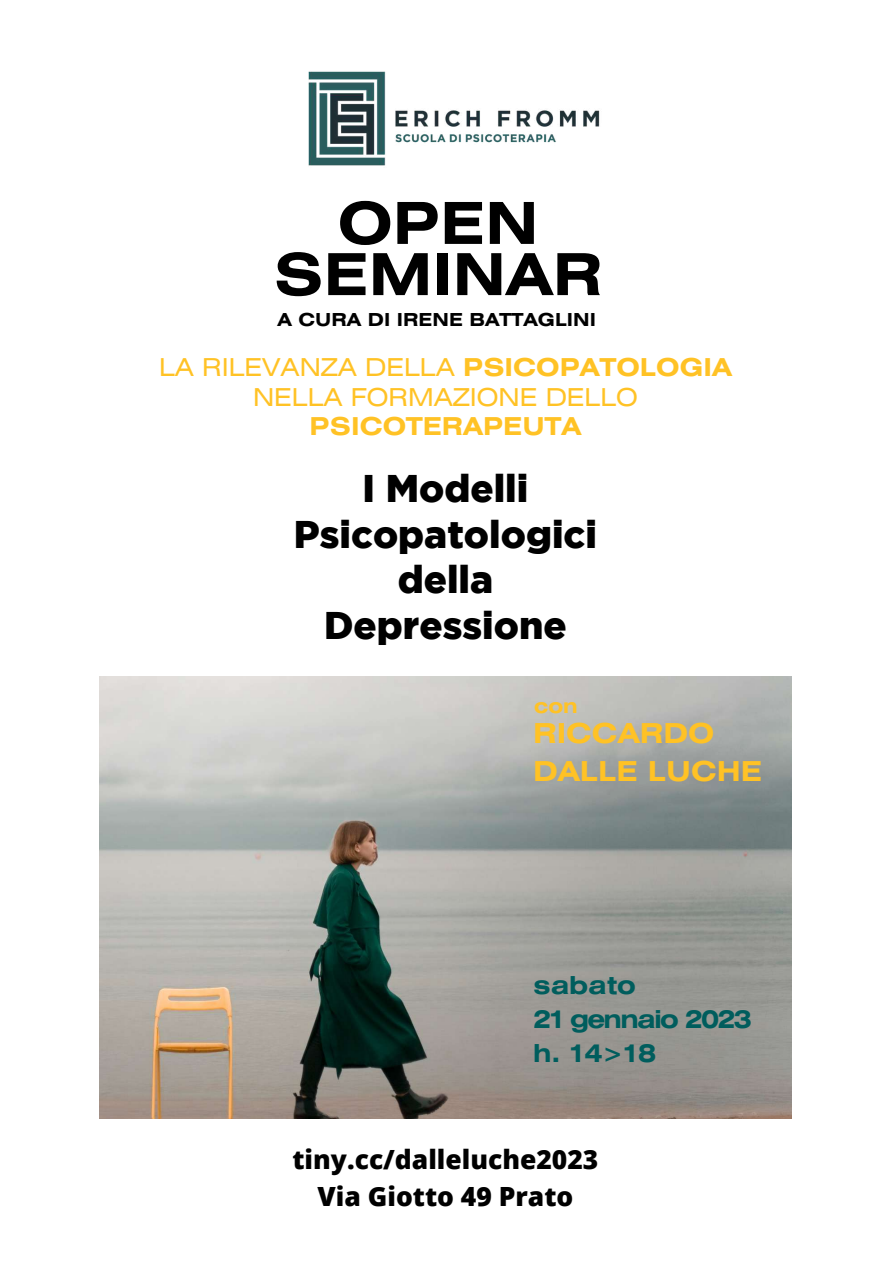
<style>
.page{position:relative;width:893px;height:1263px;background:#fff}
.page>*{position:absolute;margin:0;border:0;box-sizing:border-box;transform-origin:0 0}
.t1{font:700 57.75px/51.2px "Helios Ext";color:#000;text-align:center}
.t2{font:900 38.47px/45.5px "Gotham";color:#000;text-align:center}
.t3{font:700 27.45px/38.2px "Helios Ext";color:#ffc225}
.t4{font:800 26.47px/36.6px "Open Sans";color:#000;text-align:center}
.t5{font:700 24.75px/34.3px "Helios Ext";letter-spacing:-.07em;color:#005d5d}
.t6{font:24.6px/29.2px "Helios Ext";color:#ffc225;text-align:center}
.t7{font:700 24.6px "Helios Ext";color:#ffc225}
.t8{font:700 19.58px "Helios Ext";color:#ffc225}
.t9{font:700 17.85px "Helios Ext";color:#000}
.s1{font-weight:700}
</style>
<div class="page">
<img style="left:100px;top:677px;width:691px;height:441px">
<img style="left:308px;top:71px;width:292px;height:95px">
<h1 class="t1" style="left:274px;top:203px;width:330px">OPEN<br>SEMINAR</h1>
<p class="t9" style="left:277px;top:313px;width:320px">A CURA DI IRENE BATTAGLINI</p>
<p class="t6" style="left:159px;top:355px;width:574px">LA RILEVANZA DELLA <span class="s1">PSICOPATOLOGIA<br></span>NELLA FORMAZIONE DELLO</p>
<p class="t7" style="left:310px;top:417px;width:273px">PSICOTERAPEUTA</p>
<h2 class="t2" style="left:294px;top:468px;width:304px">I Modelli<br>Psicopatologici della<br>Depressione</h2>
<p class="t8" style="left:534px;top:699px;width:45px">con</p>
<p class="t3" style="left:533px;top:716px;width:230px">RICCARDO<br>DALLE LUCHE</p>
<p class="t5" style="left:533px;top:970px;width:220px">sabato<br>21 gennaio 2023 h. 14&gt;18</p>
<p class="t4" style="left:292px;top:1141px;width:307px">tiny.cc/dalleluche2023<br>Via Giotto 49 Prato</p>
</div>
